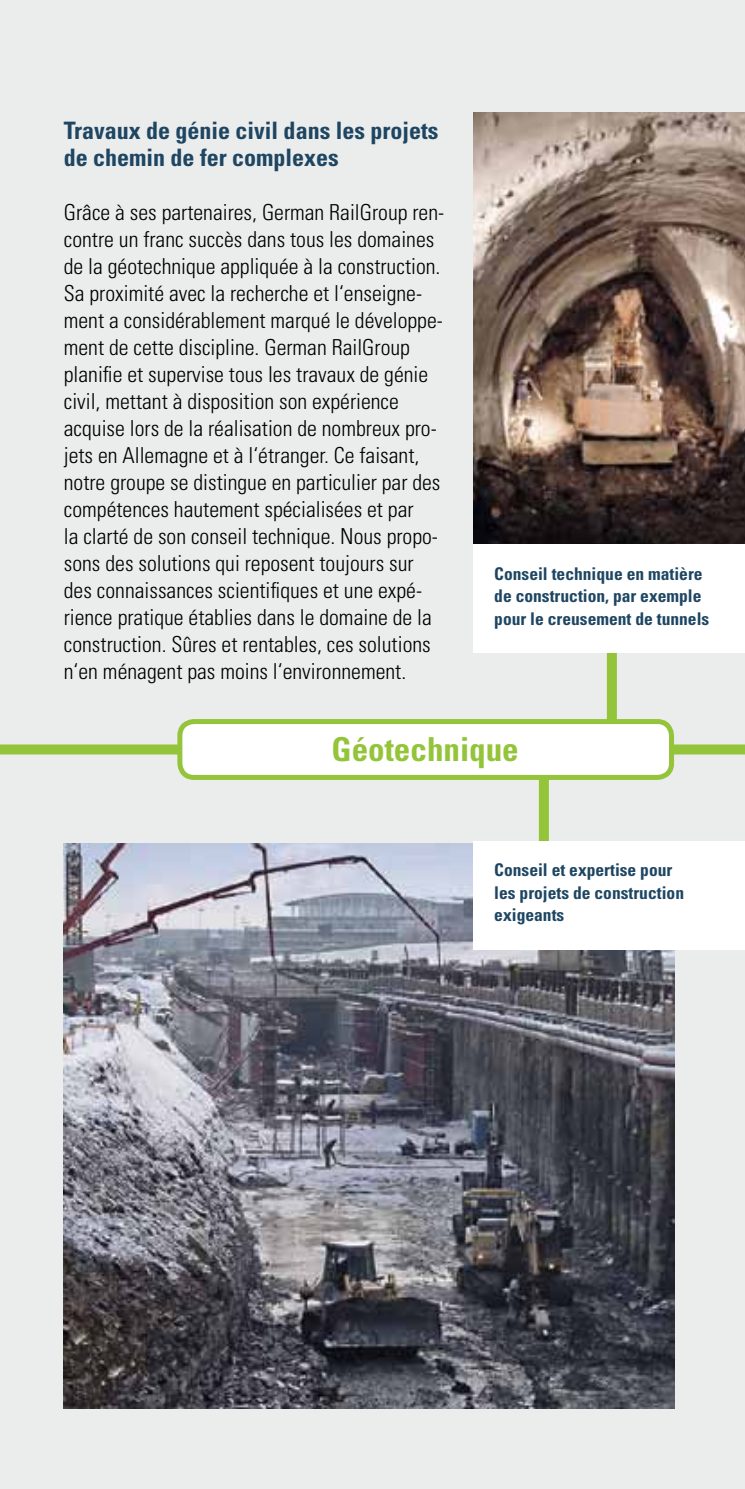
<style>
.page{position:relative;width:745px;height:1489px;background:#fff}
.page>*{position:absolute;margin:0;border:0;box-sizing:border-box;transform-origin:0 0}
.t1{font:700 condensed 33px "Univers";color:#94c43a}
.t2{font:700 condensed 24px/27px "Univers";color:#1e4662}
.t3{font:300 condensed 22px/27px "Univers";color:#000}
.t4{font:700 condensed 17.5px/22.5px "Univers";color:#1e4662}
</style>
<div class="page">
<div style="left:0;top:0;width:744px;height:1488px;background:#ebecec"></div>
<div style="left:0;top:744px;width:744px;height:10px;background:#94c43a"></div>
<div style="left:606px;top:642px;width:10px;height:80px;background:#94c43a"></div>
<div style="left:538px;top:771px;width:10px;height:72px;background:#94c43a"></div>
<img style="left:64px;top:843px;width:609px;height:565px">
<img style="left:473px;top:112px;width:271px;height:432px">
<div style="left:180px;top:721px;width:491px;height:56px;background:#fff;border-radius:14px"></div>
<div style="left:177px;top:719px;width:496px;height:61px;border:5px solid #94c43a;border-radius:14px"></div>
<div style="left:472px;top:544px;width:272px;height:108px;background:#fff"></div>
<div style="left:472px;top:841px;width:272px;height:108px;background:#fff"></div>
<p class="t2" style="left:64px;top:117px;width:376px">Travaux de génie civil dans les projets de chemin de fer complexes</p>
<p class="t3" style="left:64px;top:199px;width:381px">Grâce à ses partenaires, German RailGroup ren&shy;contre un franc succès dans tous les domaines de la géotechnique appliquée à la construction.<br>Sa proximité avec la recherche et l‘enseigne&shy;ment a considérablement marqué le développe&shy;ment de cette discipline. German RailGroup planifie et supervise tous les travaux de génie civil, mettant à disposition son expérience acquise lors de la réalisation de nombreux pro&shy;jets en Allemagne et à l‘étranger. Ce faisant, notre groupe se distingue en particulier par des compétences hautement spécialisées et par<br>la clarté de son conseil technique. Nous propo&shy;sons des solutions qui reposent toujours sur des connaissances scientifiques et une expé&shy;rience pratique établies dans le domaine de la construction. Sûres et rentables, ces solutions n‘en ménagent pas moins l‘environnement.</p>
<p class="t4" style="left:494px;top:562px;width:216px">Conseil technique en matière de construction, par exemple pour le creusement de tunnels</p>
<h1 class="t1" style="left:331px;top:728px;width:189px">Géotechnique</h1>
<p class="t4" style="left:494px;top:858px;width:191px">Conseil et expertise pour les projets de construction exigeants</p>
</div>
